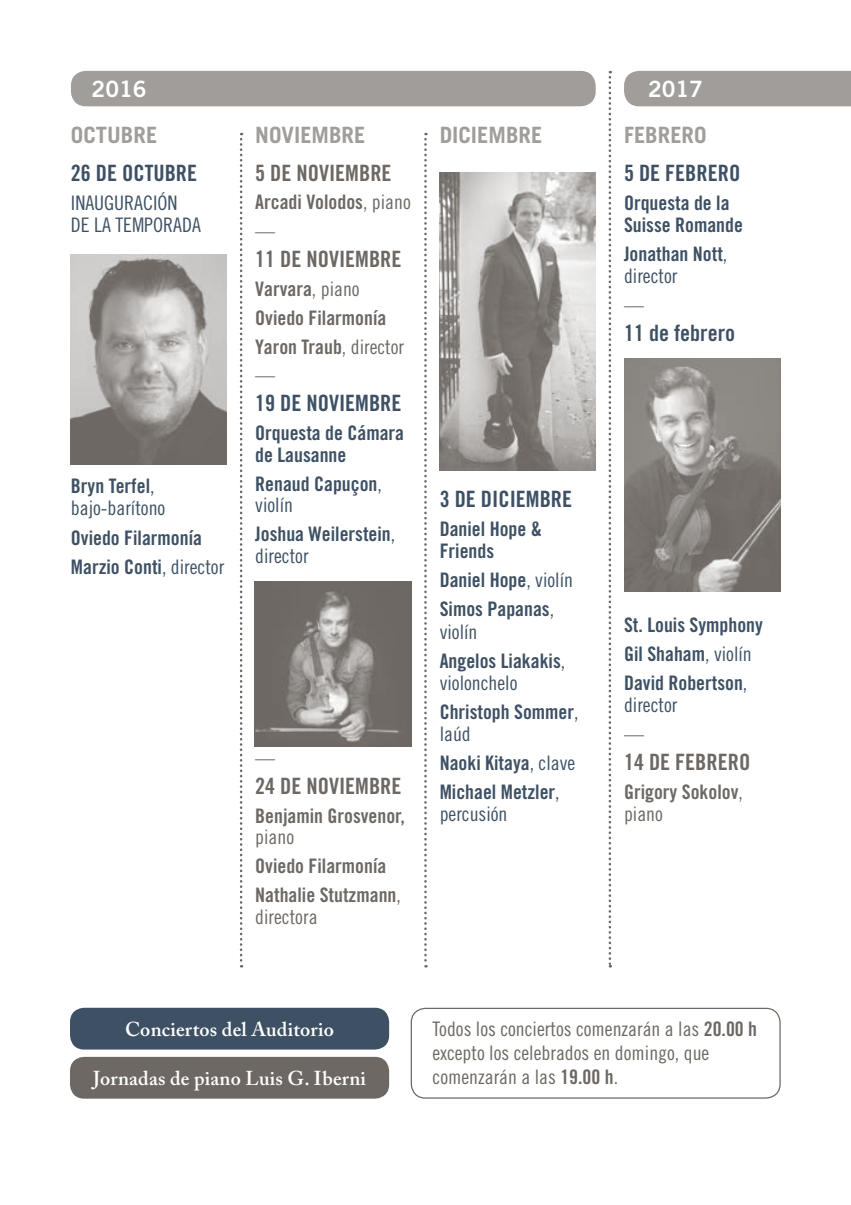
<style>
.page{position:relative;width:851px;height:1205px;background:#fff}
.page>*{position:absolute;margin:0;border:0;box-sizing:border-box;transform-origin:0 0}
.t1{font:22.5px "Trade Gothic LT Std Bd Cn 20";color:#3e5164}
.t2{font:22.5px "Trade Gothic LT Std Bd Cn 20";color:#6d6863}
.t3{font:700 22.5px "Trade Gothic LT Std";color:#a09d9a}
.t4{font:22.5px "Trade Gothic LT Std Bd 2";color:#fff}
.t5{font:20px/29px "Trade Gothic LT Std Bd Cn 20";color:#3e5164}
.t6{font:20px/28.8px "Trade Gothic LT Std Bd Cn 20";color:#6d6863}
.t7{font:20px/24px "Trade Gothic LT Std Cn 18";color:#6d6863}
.t8{font:20px/22px "Trade Gothic LT Std Cn 18";color:#3e5164}
.t9{font:600 20px "Adobe Caslon Pro";letter-spacing:.01em;color:#fff}
.s1{font-family:"Trade Gothic LT Std Cn 18"}
.s2{font-family:"Trade Gothic LT Std Bd Cn 20"}
</style>
<div class="page">
<div style="left:70px;top:1057px;width:319px;height:41px;background:#6d6863;border-radius:14px"></div>
<div style="left:70px;top:1008px;width:319px;height:41px;background:#3e5164;border-radius:14px"></div>
<svg style="left:240px;top:133px;width:2px;height:834px"></svg>
<svg style="left:424px;top:133px;width:2px;height:834px"></svg>
<svg style="left:608px;top:71px;width:3px;height:896px"></svg>
<div style="left:71px;top:71px;width:524px;height:35px;background:#a09d9a;border-radius:15px"></div>
<div style="left:410px;top:1008px;width:370px;height:90px;border:1px solid #6d6863;border-radius:14px"></div>
<img style="left:70px;top:254px;width:157px;height:210px">
<img style="left:255px;top:582px;width:156px;height:165px">
<img style="left:439px;top:173px;width:156px;height:298px">
<img style="left:624px;top:359px;width:156px;height:233px">
<div style="left:624px;top:71px;width:226px;height:35px;background:#a09d9a"></div>
<p class="t4" style="left:92px;top:75px;width:56px">2016</p>
<p class="t4" style="left:648px;top:75px;width:56px">2017</p>
<p class="t3" style="left:71px;top:121px;width:85px">OCTUBRE</p>
<p class="t3" style="left:255px;top:121px;width:109px">NOVIEMBRE</p>
<p class="t3" style="left:439px;top:121px;width:102px">DICIEMBRE</p>
<p class="t3" style="left:624px;top:121px;width:84px">FEBRERO</p>
<p class="t1" style="left:71px;top:159px;width:128px">26 de octubre</p>
<p class="t8" style="left:71px;top:191px;width:62px">Inauguración de latemporada</p>
<p class="t5" style="left:71px;top:472px;width:85px">Bryn Terfel<span class="s1">,</span></p>
<p class="t8" style="left:71px;top:497px;width:96px">bajo-barítono</p>
<p class="t5" style="left:71px;top:523px;width:155px">Oviedo Filarmonía<br>Marzio Conti<span class="s1">, director</span></p>
<p class="t2" style="left:255px;top:159px;width:138px">5 de noviembre</p>
<p class="t6" style="left:255px;top:188px;width:157px">Arcadi Volodos<span class="s1">, piano</span></p>
<p class="t7" style="left:255px;top:219px;width:21px">—</p>
<p class="t2" style="left:255px;top:245px;width:148px">11 de noviembre</p>
<p class="t6" style="left:255px;top:274px;width:150px">Varvara<span class="s1">, piano<br></span>Oviedo Filarmonía<br>Yaron Traub<span class="s1">, director</span></p>
<p class="t7" style="left:255px;top:363px;width:21px">—</p>
<p class="t1" style="left:255px;top:389px;width:148px">19 de noviembre</p>
<p class="t5" style="left:255px;top:422px;width:150px;line-height:21.8px">Orquesta de Cámara de Lausanne</p>
<p class="t5" style="left:255px;top:469px;width:128px">Renaud Capuçon<span class="s1">,</span></p>
<p class="t8" style="left:255px;top:494px;width:39px">violín</p>
<p class="t5" style="left:255px;top:519px;width:141px">Joshua Weilerstein<span class="s1">,</span></p>
<p class="t8" style="left:255px;top:545px;width:55px">director</p>
<p class="t7" style="left:255px;top:745px;width:21px">—</p>
<p class="t2" style="left:255px;top:772px;width:148px">24 de noviembre</p>
<p class="t6" style="left:255px;top:801px;width:151px">Benjamin Grosvenor,</p>
<p class="t7" style="left:255px;top:825px;width:40px">piano</p>
<p class="t6" style="left:255px;top:851px;width:147px">Oviedo Filarmonía<br>Nathalie Stutzmann<span class="s1">,</span></p>
<p class="t7" style="left:255px;top:904px;width:64px">directora</p>
<p class="t1" style="left:439px;top:485px;width:134px">3 de diciembre</p>
<p class="t5" style="left:439px;top:518px;width:104px;line-height:22px">Daniel Hope &amp;<br>Friends</p>
<p class="t5" style="left:439px;top:565px;width:135px">Daniel Hope<span class="s1">, violín<br></span>Simos Papanas<span class="s1">,</span></p>
<p class="t8" style="left:439px;top:620px;width:39px">violín</p>
<p class="t5" style="left:439px;top:646px;width:127px">Angelos Liakakis<span class="s1">,</span></p>
<p class="t8" style="left:439px;top:671px;width:79px">violonchelo</p>
<p class="t5" style="left:439px;top:697px;width:140px">Christoph Sommer<span class="s1">,</span></p>
<p class="t8" style="left:439px;top:722px;width:33px">laúd</p>
<p class="t5" style="left:439px;top:748px;width:137px">Naoki Kitaya<span class="s1">, clave<br></span>Michael Metzler<span class="s1">,</span></p>
<p class="t8" style="left:439px;top:802px;width:69px">percusión</p>
<p class="t1" style="left:624px;top:159px;width:118px">5 de febrero</p>
<p class="t5" style="left:624px;top:191px;width:120px;line-height:22px">Orquesta de la<br>Suisse Romande</p>
<p class="t5" style="left:624px;top:239px;width:105px">Jonathan Nott<span class="s1">,</span></p>
<p class="t8" style="left:624px;top:264px;width:55px">director</p>
<p class="t7" style="left:624px;top:292px;width:21px">—</p>
<p class="t1" style="left:624px;top:319px;width:113px">11 de febrero</p>
<p class="t5" style="left:624px;top:610px;width:140px">St. Louis Symphony<br>Gil Shaham<span class="s1">, violín<br></span>David Robertson<span class="s1">,</span></p>
<p class="t8" style="left:624px;top:694px;width:55px">director</p>
<p class="t7" style="left:624px;top:722px;width:21px">—</p>
<p class="t2" style="left:624px;top:748px;width:128px">14 de febrero</p>
<p class="t6" style="left:624px;top:777px;width:120px">Grigory Sokolov<span class="s1">,</span></p>
<p class="t7" style="left:624px;top:802px;width:40px">piano</p>
<p class="t9" style="left:125px;top:1017px;width:210px">Conciertos del Auditorio</p>
<p class="t9" style="left:93px;top:1066px;width:274px">Jornadas de piano Luis G. Iberni</p>
<p class="t7" style="left:432px;top:1017px;width:326px">Todos los conciertos comenzarán a las <span class="s2">20.00 h </span>excepto los celebrados en domingo, que comenzarán a las <span class="s2">19.00 h</span>.</p>
</div>
